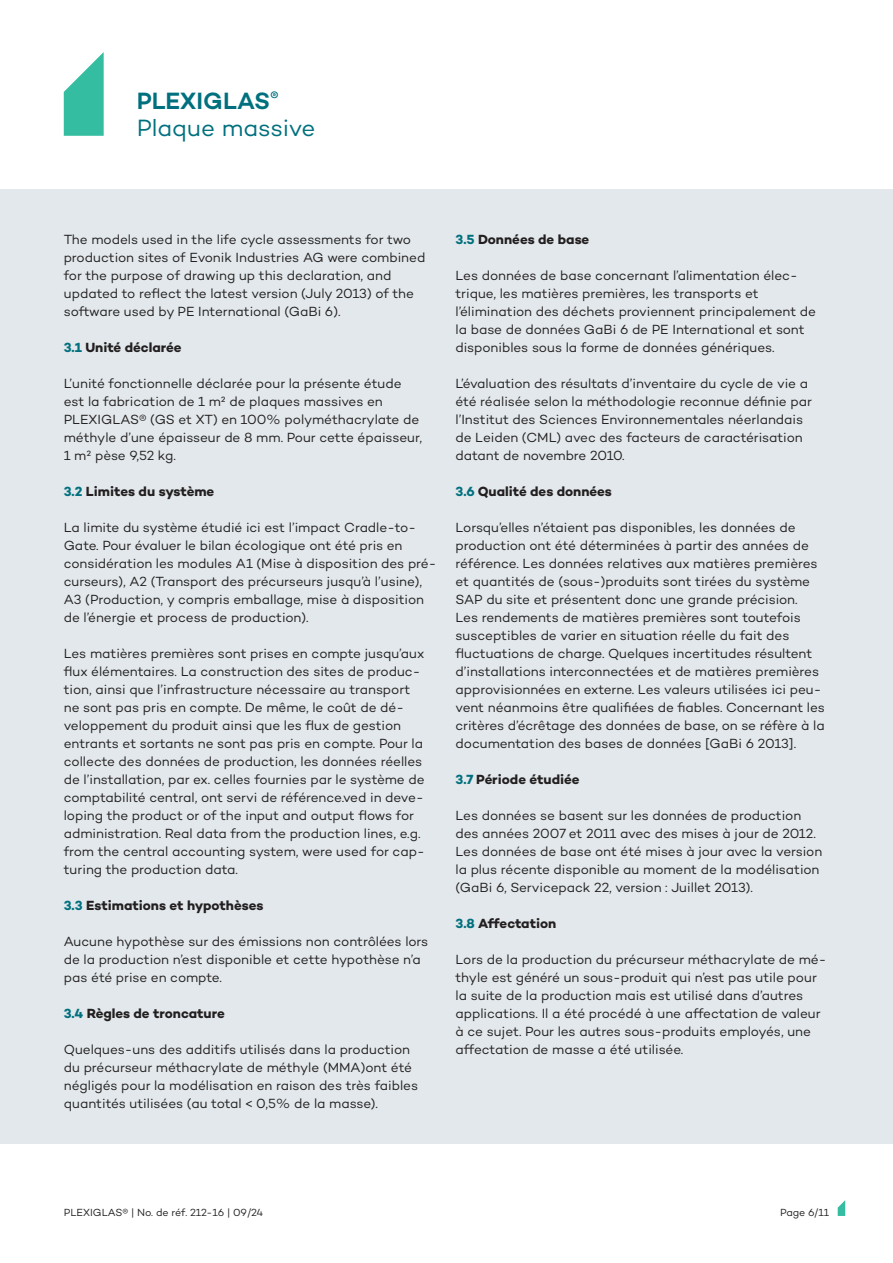
<style>
.page{position:relative;width:893px;height:1263px;background:#fff}
.page>*{position:absolute;margin:0;border:0;box-sizing:border-box;transform-origin:0 0}
.t1{font:24px/27px "Campton";letter-spacing:-.005em;color:#01707e}
.Fließtext{font:13.5px/18px "Campton";letter-spacing:-.005em;color:#231f20}
.Headline_4___Fließtext{font:700 13.5px "Campton";letter-spacing:-.005em;color:#231f20}
.Fließtext-2{font:700 13.5px "Campton";color:#231f20}
.t2{font:10.5px "Campton";color:#231f20}
.s1{font-weight:600}
.s2{color:#01707e}
</style>
<div class="page">
<div style="left:0;top:190px;width:893px;height:954px;background:#e2e8eb"></div>
<svg style="left:838px;top:1200px;width:7px;height:16px"></svg>
<svg style="left:64px;top:52px;width:40px;height:84px"></svg>
<h1 class="t1" style="left:137px;top:87px;width:180px"><span class="s1">PLEXIGLAS</span><sup>®<br></sup>Plaque massive</h1>
<p class="Fließtext" style="left:64px;top:230px;width:363px">The models used in the life cycle assessments for two production sites of Evonik Industries AG were combined for the purpose of drawing up this declaration, and updated to reflect the latest version (July 2013) of the software used by PE International (GaBi 6).</p>
<p class="Headline_4___Fließtext" style="left:64px;top:339px;width:119px"><span class="s2">3.1</span> Unité déclarée</p>
<p class="Fließtext" style="left:64px;top:374px;width:360px">L’unité fonctionnelle déclarée pour la présente étude est la fabrication de 1 m² de plaques massives en PLEXIGLAS® (GS et XT) en 100% polyméthacrylate de méthyle d’une épaisseur de 8 mm. Pour cette épaisseur, 1 m² pèse 9,52 kg.</p>
<p class="Headline_4___Fließtext" style="left:64px;top:483px;width:152px"><span class="s2">3.2</span> Limites du système</p>
<p class="Fließtext" style="left:64px;top:518px;width:374px">La limite du système étudié ici est l’impact Cradle-to-Gate. Pour évaluer le bilan écologique ont été pris en considération les modules A1 (Mise à disposition des pré&shy;curseurs), A2 (Transport des précurseurs jusqu’à l’usine), A3 (Production, y compris emballage, mise à disposition de l’énergie et process de production).</p>
<p class="Fließtext" style="left:64px;top:644px;width:362px">Les matières premières sont prises en compte jusqu’aux flux élémentaires. La construction des sites de produc&shy;tion, ainsi que l’infrastructure nécessaire au transport ne sont pas pris en compte. De même, le coût de dé&shy;veloppement du produit ainsi que les flux de gestion entrants et sortants ne sont pas pris en compte. Pour la collecte des données de production, les données réelles de l’installation, par ex. celles fournies par le système de comptabilité central, ont servi de référence.ved in deve&shy;loping the product or of the input and output flows for administration. Real data from the production lines, e.g. from the central accounting system, were used for cap&shy;turing the production data.</p>
<p class="Fließtext-2" style="left:64px;top:897px;width:201px"><span class="s2">3.3</span> Estimations et hypothèses</p>
<p class="Fließtext" style="left:64px;top:932px;width:366px">Aucune hypothèse sur des émissions non contrôlées lors de la production n’est disponible et cette hypothèse n’a pas été prise en compte.</p>
<p class="Headline_4___Fließtext" style="left:64px;top:1005px;width:163px"><span class="s2">3.4</span> Règles de troncature</p>
<p class="Fließtext" style="left:64px;top:1040px;width:356px">Quelques-uns des additifs utilisés dans la production du précurseur méthacrylate de méthyle (MMA)ont été négligés pour la modélisation en raison des très faibles quantités utilisées (au total &lt; 0,5% de la masse).</p>
<p class="Headline_4___Fließtext" style="left:455px;top:231px;width:135px"><span class="s2">3.5</span> Données de base</p>
<p class="Fließtext" style="left:455px;top:266px;width:362px">Les données de base concernant l’alimentation élec&shy;trique, les matières premières, les transports et l’élimination des déchets proviennent principalement de la base de données GaBi 6 de PE International et sont disponibles sous la forme de données génériques.</p>
<p class="Fließtext" style="left:455px;top:374px;width:358px">L’évaluation des résultats d’inventaire du cycle de vie a été réalisée selon la méthodologie reconnue définie par l’Institut des Sciences Environnementales néerlandais de Leiden (CML) avec des facteurs de caractérisation datant de novembre 2010.</p>
<p class="Headline_4___Fließtext" style="left:455px;top:483px;width:158px"><span class="s2">3.6</span> Qualité des données</p>
<p class="Fließtext" style="left:455px;top:518px;width:371px">Lorsqu’elles n’étaient pas disponibles, les données de production ont été déterminées à partir des années de référence. Les données relatives aux matières premières et quantités de (sous-)produits sont tirées du système SAP du site et présentent donc une grande précision.<br>Les rendements de matières premières sont toutefois susceptibles de varier en situation réelle du fait des fluctuations de charge. Quelques incertitudes résultent d’installations interconnectées et de matières premières approvisionnées en externe. Les valeurs utilisées ici peu&shy;vent néanmoins être qualifiées de fiables. Concernant les critères d’écrêtage des données de base, on se réfère à la documentation des bases de données [GaBi 6 2013].</p>
<p class="Headline_4___Fließtext" style="left:455px;top:771px;width:126px"><span class="s2">3.7</span> Période étudiée</p>
<p class="Fließtext" style="left:455px;top:806px;width:368px">Les données se basent sur les données de production des années 2007 et 2011 avec des mises à jour de 2012.<br>Les données de base ont été mises à jour avec la version la plus récente disponible au moment de la modélisation (GaBi 6, Servicepack 22, version : Juillet 2013).</p>
<p class="Headline_4___Fließtext" style="left:455px;top:915px;width:102px"><span class="s2">3.8</span> Affectation</p>
<p class="Fließtext" style="left:455px;top:950px;width:372px">Lors de la production du précurseur méthacrylate de mé&shy;thyle est généré un sous-produit qui n’est pas utile pour la suite de la production mais est utilisé dans d’autres applications. Il a été procédé à une affectation de valeur à ce sujet. Pour les autres sous-produits employés, une affectation de masse a été utilisée.</p>
<p class="t2" style="left:64px;top:1206px;width:201px">PLEXIGLAS® | No. de réf. 212-16 | 09/24</p>
<p class="t2" style="left:780px;top:1206px;width:51px">Page 6/11</p>
</div>
